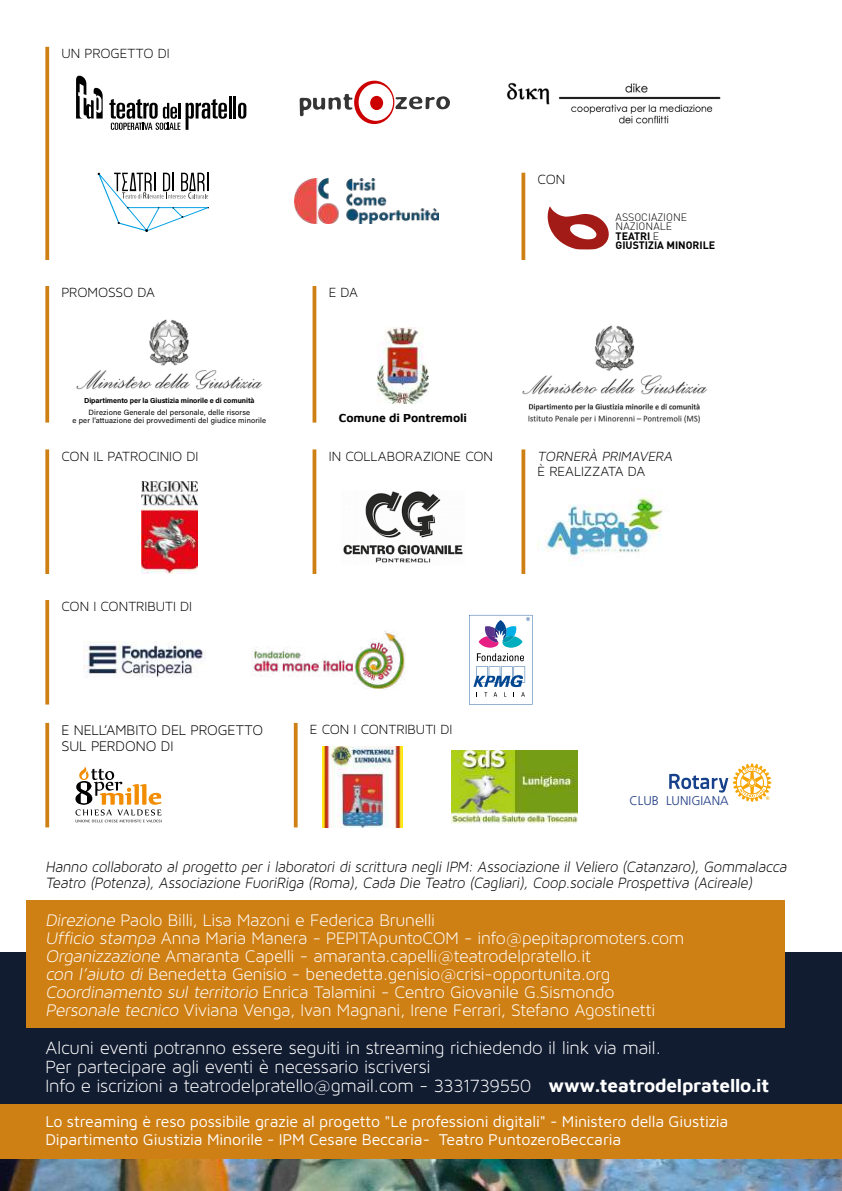
<style>
.page{position:relative;width:842px;height:1191px;background:#fff}
.page>*{position:absolute;margin:0;border:0;box-sizing:border-box;transform-origin:0 0}
.t1{font:300 19px/19px "Maven Pro Light 300";letter-spacing:-.02em;color:#fff}
.t2{font:300 18px/18px "Maven Pro Light 300";letter-spacing:-.015em;color:#fff}
.t3{font:italic 300 16px/16px "Maven Pro Light 300";color:#000;scale:.94 1}
.t4{font:16px/18px "Maven Pro";letter-spacing:-.01em;color:#fff}
.t5{font:300 15px/16px "Maven Pro Light 300";letter-spacing:-.005em;color:#000}
.t6{font:300 14.2px "Maven Pro Light 300";letter-spacing:-.005em;color:#000}
.t7{font:italic 300 14.2px "Maven Pro Light 300";color:#000}
.t8{font:300 12.6px "Frutiger LT Std";color:#1f3b83}
.t9{font:700 12.2px "Maven Pro";letter-spacing:-.01em;color:#000}
.t10{font:700 10.6px/9.6px "DIN Pro";color:#000}
.t11{font:7.6px/8.6px "Acumin Pro";letter-spacing:.02em;color:#000;text-align:center}
.t12{font:700 7.2px "Acumin Pro";letter-spacing:-.005em;color:#000}
.s1{font-weight:300}
.s2{font-style:italic}
.s3{font-family:"Maven Pro";font-weight:700}
</style>
<div class="page">
<div style="left:0;top:952px;width:842px;height:239px;background:#111c31"></div>
<div style="left:27px;top:900px;width:758px;height:127px;background:#cf8015"></div>
<div style="left:0;top:1104px;width:842px;height:87px;background:#cf8015"></div>
<svg style="left:45px;top:286px;width:4px;height:136px"></svg>
<hr style="left:313px;top:286px;width:3px;height:136px;background:#cf8015">
<img style="left:377px;top:327px;width:52px;height:77px">
<img style="left:522px;top:325px;width:186px;height:98px">
<img style="left:76px;top:319px;width:187px;height:71px">
<svg style="left:75px;top:766px;width:87px;height:56px"></svg>
<svg style="left:45px;top:723px;width:4px;height:104px"></svg>
<svg style="left:294px;top:723px;width:4px;height:104px"></svg>
<img style="left:322px;top:746px;width:81px;height:81px">
<img style="left:451px;top:750px;width:126px;height:73px">
<svg style="left:669px;top:763px;width:102px;height:39px"></svg>
<svg style="left:76px;top:75px;width:27px;height:44px"></svg>
<svg style="left:186px;top:99px;width:41px;height:31px"></svg>
<hr style="left:229px;top:96px;width:3px;height:23px;background:#000">
<hr style="left:233px;top:96px;width:3px;height:23px;background:#000">
<svg style="left:238px;top:103px;width:8px;height:16px"></svg>
<svg style="left:109px;top:99px;width:71px;height:31px"></svg>
<svg style="left:45px;top:47px;width:4px;height:213px"></svg>
<svg style="left:300px;top:81px;width:150px;height:43px"></svg>
<img style="left:506px;top:82px;width:215px;height:42px">
<img style="left:295px;top:178px;width:144px;height:45px">
<svg style="left:98px;top:173px;width:111px;height:59px"></svg>
<svg style="left:521px;top:173px;width:4px;height:87px"></svg>
<svg style="left:548px;top:206px;width:61px;height:44px"></svg>
<svg style="left:45px;top:600px;width:4px;height:104px"></svg>
<img style="left:83px;top:641px;width:123px;height:37px">
<img style="left:252px;top:630px;width:153px;height:59px">
<svg style="left:469px;top:615px;width:63px;height:89px"></svg>
<hr style="left:313px;top:449px;width:3px;height:125px;background:#cf8015">
<img style="left:343px;top:491px;width:120px;height:72px">
<svg style="left:45px;top:449px;width:4px;height:125px"></svg>
<img style="left:142px;top:481px;width:55px;height:93px">
<svg style="left:521px;top:449px;width:4px;height:125px"></svg>
<img style="left:538px;top:489px;width:125px;height:73px">
<img style="left:0;top:1159px;width:842px;height:32px">
<p class="t6" style="left:62px;top:46px;width:110px">UN PROGETTO DI</p>
<p class="t6" style="left:62px;top:285px;width:95px">PROMOSSO DA</p>
<p class="t6" style="left:329px;top:285px;width:31px">E DA</p>
<p class="t12" style="left:84px;top:396px;width:172px">Dipartimento per la Giustizia minorile e di comunità</p>
<p class="t11" style="left:73px;top:407px;width:195px">Direzione Generale del personale, delle risorse<br>e per l’attuazione dei provvedimenti del giudice minorile</p>
<p class="t9" style="left:339px;top:409px;width:130px">Comune di Pontremoli</p>
<p class="t6" style="left:538px;top:172px;width:29px">CON</p>
<p class="t10" style="left:616px;top:212px;width:101px"><span class="s1">ASSOCIAZIONE<br>NAZIONALE<br></span>TEATRI <span class="s1">E<br></span>GIUSTIZIA MINORILE</p>
<p class="t6" style="left:62px;top:448px;width:139px">CON IL PATROCINIO DI</p>
<p class="t6" style="left:329px;top:448px;width:166px">IN COLLABORAZIONE CON</p>
<p class="t7" style="left:538px;top:448px;width:139px">TORNERÀ PRIMAVERA</p>
<p class="t6" style="left:538px;top:463px;width:109px">È REALIZZATA DA</p>
<p class="t6" style="left:62px;top:599px;width:132px">CON I CONTRIBUTI DI</p>
<p class="t5" style="left:62px;top:722px;width:203px">E NELL’AMBITO DEL PROGETTO<br>SUL PERDONO DI</p>
<p class="t6" style="left:310px;top:722px;width:144px">E CON I CONTRIBUTI DI</p>
<p class="t8" style="left:629px;top:793px;width:101px">CLUB LUNIGIANA</p>
<p class="t3" style="left:45px;top:858px;width:793px">Hanno collaborato al progetto per i laboratori di scrittura negli IPM: Associazione il Veliero (Catanzaro), Gommalacca<br>Teatro (Potenza), Associazione FuoriRiga (Roma), Cada Die Teatro (Cagliari), Coop.sociale Prospettiva (Acireale)</p>
<p class="t2" style="left:45px;top:911px;width:641px"><span class="s2">Direzione</span> Paolo Billi, Lisa Mazoni e Federica Brunelli<br><span class="s2">Ufficio stampa</span> Anna Maria Manera - PEPITApuntoCOM - info@pepitapromoters.com <span class="s2">Organizzazione</span> Amaranta Capelli - amaranta.capelli@teatrodelpratello.it<br><span class="s2">con l’aiuto di</span> Benedetta Genisio - benedetta.genisio@crisi-opportunita.org <span class="s2">Coordinamento sul territorio</span> Enrica Talamini - Centro Giovanile G.Sismondo <span class="s2">Personale tecnico</span> Viviana Venga, Ivan Magnani, Irene Ferrari, Stefano Agostinetti</p>
<p class="t1" style="left:45px;top:1037px;width:725px">Alcuni eventi potranno essere seguiti in streaming richiedendo il link via mail.<br>Per partecipare agli eventi è necessario iscriversi<br>Info e iscrizioni a teatrodelpratello@gmail.com - 3331739550 <span class="s3">www.teatrodelpratello.it</span></p>
<p class="t4" style="left:45px;top:1111px;width:684px">Lo streaming è reso possibile grazie al progetto "Le professioni digitali" - Ministero della Giustizia<br>Dipartimento Giustizia Minorile - IPM Cesare Beccaria- Teatro PuntozeroBeccaria</p>
</div>
